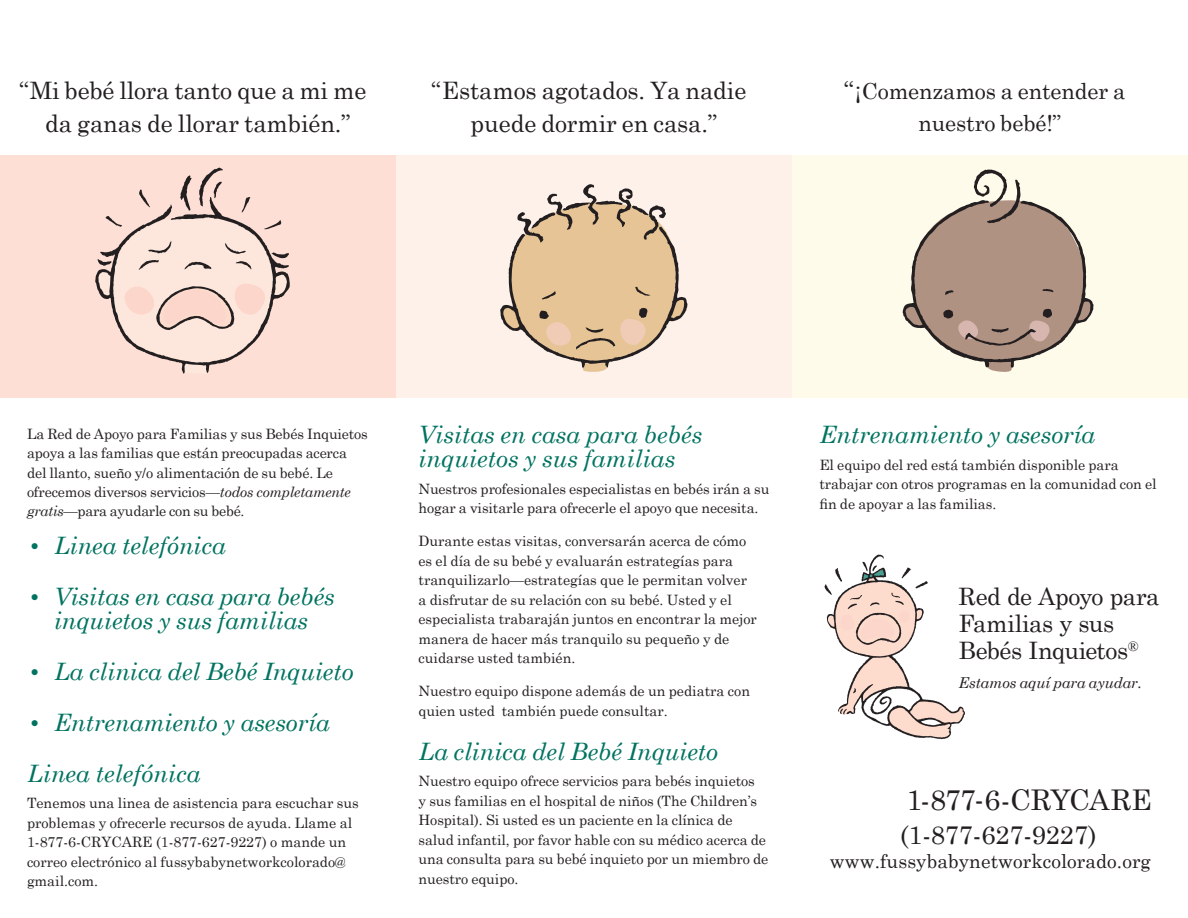
<style>
.page{position:relative;width:1188px;height:918px;background:#fff}
.page>*{position:absolute;margin:0;border:0;box-sizing:border-box;transform-origin:0 0}
.t1{font:28.5px "Century Schoolbook";letter-spacing:-.02em;color:#231f20}
.t2{font:25.5px "Century Schoolbook";letter-spacing:-.005em;color:#231f20}
.t3{font:italic 24px/24px "Century Schoolbook";letter-spacing:-.005em;color:#007360}
.t4{font:24px/33px "Century Schoolbook";letter-spacing:-.005em;color:#231f20;text-align:center}
.t5{font:22.2px/31.5px "Century Schoolbook";letter-spacing:-.005em;color:#231f20;text-align:center}
.t6{font:19.2px "Century Schoolbook";letter-spacing:.005em;color:#231f20}
.t7{font:italic 15px "Century Schoolbook";letter-spacing:-.01em;color:#231f20}
.t8{font:14.25px/19.5px "Century Schoolbook";letter-spacing:-.005em;color:#231f20}
.s1{font-size:24.75px}
.s2{font-style:italic}
</style>
<div class="page">
<div style="left:0;top:155px;width:396px;height:243px;background:#fddfd5"></div>
<div style="left:396px;top:155px;width:396px;height:243px;background:#fdf1ea"></div>
<div style="left:792px;top:155px;width:396px;height:243px;background:#fefbea"></div>
<svg style="left:95px;top:167px;width:195px;height:207px"></svg>
<svg style="left:500px;top:184px;width:188px;height:188px"></svg>
<svg style="left:903px;top:169px;width:191px;height:203px"></svg>
<img style="left:824px;top:554px;width:141px;height:186px">
<h3 class="t4" style="left:19px;top:72px;width:349px">“Mi bebé llora tanto que a mi me da ganas de llorar también.”</h3>
<h3 class="t4" style="left:431px;top:72px;width:317px">“Estamos agotados. Ya nadie puede dormir en casa.”</h3>
<h3 class="t5" style="left:844px;top:74px;width:283px"><span class="s1">“</span>¡Comenzamos a entender a nuestro bebé!”</h3>
<p class="t8" style="left:27px;top:422px;width:342px">La Red de Apoyo para Familias y sus Bebés Inquietos apoya a las familias que están preocupadas acerca del llanto, sueño y/o alimentación de su bebé. Le ofrecemos diversos servicios—<span class="s2">todos completamente gratis</span>—para ayudarle con su bebé.</p>
<h3 class="t3" style="left:27px;top:532px;width:200px">• Linea telefónica</h3>
<h3 class="t3" style="left:27px;top:583px;width:309px;text-align:center">• Visitas en casa para bebés inquietos y sus familias</h3>
<h3 class="t3" style="left:27px;top:658px;width:328px">• La clinica del Bebé Inquieto</h3>
<h3 class="t3" style="left:27px;top:696px;width:305px;line-height:51px">• Entrenamiento y asesoría<br>Linea telefónica</h3>
<p class="t8" style="left:27px;top:792px;width:333px">Tenemos una linea de asistencia para escuchar sus problemas y ofrecerle recursos de ayuda. Llame al 1-877-6-CRYCARE (1-877-627-9227) o mande un correo electrónico al fussybabynetworkcolorado@ gmail.com.</p>
<h3 class="t3" style="left:418px;top:422px;width:285px">Visitas en casa para bebés inquietos y sus familias</h3>
<p class="t8" style="left:418px;top:477px;width:352px">Nuestros profesionales especialistas en bebés irán a su hogar a visitarle para ofrecerle el apoyo que necesita.</p>
<p class="t8" style="left:418px;top:530px;width:340px">Durante estas visitas, conversarán acerca de cómo es el día de su bebé y evaluarán estrategías para tranquilizarlo—estrategías que le permitan volver a disfrutar de su relación con su bebé. Usted y el especialista trabaraján juntos en encontrar la mejor manera de hacer más tranquilo su pequeño y de cuidarse usted también.</p>
<p class="t8" style="left:418px;top:680px;width:333px">Nuestro equipo dispone además de un pediatra con quien usted también puede consultar.</p>
<h3 class="t3" style="left:418px;top:738px;width:301px">La clinica del Bebé Inquieto</h3>
<p class="t8" style="left:418px;top:770px;width:351px">Nuestro equipo ofrece servicios para bebés inquietos<br>y sus familias en el hospital de niños (The Children’s Hospital). Si usted es un paciente en la clínica de salud infantil, por favor hable con su médico acerca de una consulta para su bebé inquieto por un miembro de nuestro equipo.</p>
<h3 class="t3" style="left:819px;top:422px;width:278px">Entrenamiento y asesoría</h3>
<p class="t8" style="left:819px;top:453px;width:339px">El equipo del red está también disponible para trabajar con otros programas en la comunidad con el fin de apoyar a las familias.</p>
<h3 class="t4" style="left:958px;top:581px;width:202px;line-height:27px;text-align:left">Red de Apoyo para<br>Familias y sus<br>Bebés Inquietos<sup>®</sup></h3>
<p class="t7" style="left:958px;top:671px;width:185px">Estamos aquí para ayudar.</p>
<h1 class="t1" style="left:907px;top:776px;width:247px">1-877-6-CRYCARE</h1>
<h2 class="t2" style="left:900px;top:814px;width:198px">(1-877-627-9227)</h2>
<h3 class="t6" style="left:830px;top:845px;width:323px">www.fussybabynetworkcolorado.org</h3>
</div>
